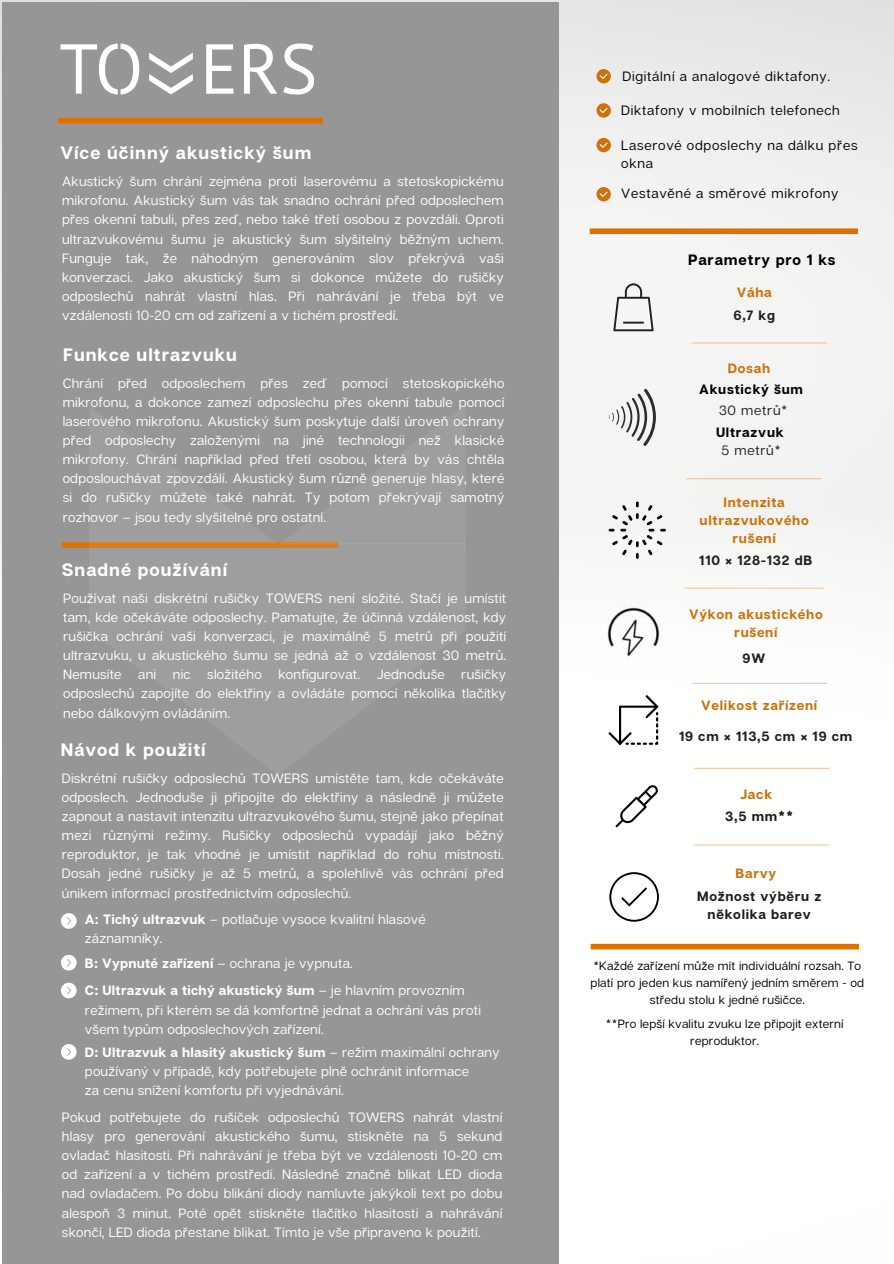
<style>
.page{position:relative;width:894px;height:1264px;background:#fff}
.page>*{position:absolute;margin:0;border:0;box-sizing:border-box;transform-origin:0 0}
.t1{font:700 18px "Articulat CF";letter-spacing:.055em;color:#fff}
.t2{font:700 15px "Articulat CF";letter-spacing:.055em;color:#000}
.t3{font:13.5px/19.2px "Articulat CF";letter-spacing:.02em;color:#fff;text-align:justify}
.t4{font:13.5px/18px "Articulat CF";letter-spacing:.055em;color:#000}
.t5{font:700 13.5px/18px "Articulat CF";letter-spacing:.055em;color:#cf700c;text-align:center}
.t6{font:700 13.5px/27.6px "Articulat CF";letter-spacing:.02em;color:#fff}
.t7{font:700 13.5px/18px "Articulat CF";letter-spacing:.055em;color:#211e1b;text-align:center}
.t8{font:700 13.5px "Articulat CF";letter-spacing:.055em;color:#000}
.t9{font:13.5px "Articulat CF";letter-spacing:.055em;color:#211e1b}
.t10{font:12px/17px "Articulat CF";letter-spacing:.02em;color:#000;text-align:center}
.s1{font-weight:700}
.s2{font-weight:400}
</style>
<div class="page">
<img style="left:0;top:0;width:893px;height:1263px">
<div style="left:3px;top:3px;width:555px;height:1260px;background:#969696"></div>
<div style="left:58px;top:118px;width:265px;height:5px;background:#dd7000"></div>
<div style="left:62px;top:542px;width:276px;height:6px;background:#dd7000"></div>
<svg style="left:89px;top:542px;width:377px;height:2px"></svg>
<div style="left:89px;top:543px;width:376px;height:87px;background:#9e9e9e"></div>
<svg style="left:206px;top:44px;width:27px;height:50px"></svg>
<svg style="left:283px;top:43px;width:30px;height:51px"></svg>
<svg style="left:149px;top:53px;width:44px;height:41px"></svg>
<svg style="left:244px;top:44px;width:33px;height:50px"></svg>
<svg style="left:60px;top:44px;width:79px;height:50px"></svg>
<div style="left:589px;top:228px;width:268px;height:6px;background:#dd7000"></div>
<div style="left:596px;top:138px;width:14px;height:14px;background:#cf700c;border-radius:50%"></div>
<svg style="left:599px;top:142px;width:8px;height:6px"></svg>
<div style="left:596px;top:103px;width:14px;height:15px;background:#cf700c;border-radius:50%"></div>
<svg style="left:599px;top:108px;width:8px;height:5px"></svg>
<div style="left:596px;top:187px;width:14px;height:14px;background:#cf700c;border-radius:50%"></div>
<svg style="left:599px;top:191px;width:8px;height:6px"></svg>
<div style="left:596px;top:69px;width:14px;height:14px;background:#cf700c;border-radius:50%"></div>
<svg style="left:599px;top:74px;width:8px;height:5px"></svg>
<hr style="left:684px;top:587px;width:139px;height:1px;background:#dd7000">
<svg style="left:608px;top:389px;width:47px;height:57px"></svg>
<svg style="left:608px;top:501px;width:57px;height:58px"></svg>
<svg style="left:608px;top:695px;width:50px;height:49px"></svg>
<hr style="left:691px;top:682px;width:135px;height:2px;background:#dd7000">
<hr style="left:686px;top:478px;width:135px;height:1px;background:#dd7000">
<img style="left:601px;top:600px;width:64px;height:64px">
<div style="left:590px;top:943px;width:268px;height:6px;background:#dd7000"></div>
<svg style="left:615px;top:784px;width:43px;height:43px"></svg>
<hr style="left:693px;top:767px;width:135px;height:2px;background:#dd7000">
<svg style="left:609px;top:872px;width:49px;height:49px"></svg>
<hr style="left:693px;top:844px;width:135px;height:1px;background:#dd7000">
<hr style="left:691px;top:342px;width:135px;height:1px;background:#dd7000">
<svg style="left:613px;top:283px;width:40px;height:48px"></svg>
<svg style="left:61px;top:913px;width:16px;height:15px"></svg>
<svg style="left:61px;top:954px;width:16px;height:16px"></svg>
<svg style="left:61px;top:982px;width:16px;height:16px"></svg>
<svg style="left:61px;top:1044px;width:16px;height:15px"></svg>
<h1 class="t1" style="left:60px;top:142px;width:252px">Více účinný akustický šum</h1>
<p class="t3" style="left:62px;top:172px;width:443px">Akustický šum chrání zejména proti laserovému a stetoskopickému mikrofonu. Akustický šum vás tak snadno ochrání před odposlechem přes okenní tabuli, přes zeď, nebo také třetí osobou z povzdáli. Oproti ultrazvukovému šumu je akustický šum slyšitelný běžným uchem.<br>Funguje tak, že náhodným generováním slov překrývá vaši konverzaci. Jako akustický šum si dokonce můžete do rušičky odposlechů nahrát vlastní hlas. Při nahrávání je třeba být ve vzdálenosti 10-20 cm od zařízení a v tichém prostředí.</p>
<h1 class="t1" style="left:63px;top:343px;width:175px">Funkce ultrazvuku</h1>
<p class="t3" style="left:63px;top:373px;width:443px">Chrání před odposlechem přes zeď pomocí stetoskopického mikrofonu, a dokonce zamezí odposlechu přes okenní tabule pomocí laserového mikrofonu. Akustický šum poskytuje další úroveň ochrany před odposlechy založenými na jiné technologii než klasické mikrofony. Chrání například před třetí osobou, která by vás chtěla odposlouchávat zpovzdálí. Akustický šum různě generuje hlasy, které si do rušičky můžete také nahrát. Ty potom překrývají samotný rozhovor – jsou tedy slyšitelné pro ostatní.</p>
<h1 class="t1" style="left:62px;top:558px;width:167px">Snadné používání</h1>
<p class="t3" style="left:63px;top:589px;width:444px">Používat naši diskrétní rušičky TOWERS není složité. Stačí je umístit tam, kde očekáváte odposlechy. Pamatujte, že účinná vzdálenost, kdy rušička ochrání vaši konverzaci, je maximálně 5 metrů při použití ultrazvuku, u akustického šumu se jedná až o vzdálenost 30 metrů.<br>Nemusíte ani nic složitého konfigurovat. Jednoduše rušičky odposlechů zapojíte do elektřiny a ovládáte pomocí několika tlačítky nebo dálkovým ovládáním.</p>
<h1 class="t1" style="left:61px;top:738px;width:146px">Návod k použití</h1>
<p class="t3" style="left:62px;top:768px;width:443px">Diskrétní rušičky odposlechů TOWERS umístěte tam, kde očekáváte odposlech. Jednoduše ji připojíte do elektřiny a následně ji můžete zapnout a nastavit intenzitu ultrazvukového šumu, stejně jako přepínat mezi různými režimy. Rušičky odposlechů vypadájí jako běžný reproduktor, je tak vhodné je umístit například do rohu místnosti.<br>Dosah jedné rušičky je až 5 metrů, a spolehlivě vás ochrání před únikem informací prostřednictvím odposlechů.</p>
<p class="t3" style="left:85px;top:910px;width:342px"><span class="s1">A: Tichý ultrazvuk</span> – potlačuje vysoce kvalitní hlasové záznamníky.</p>
<p class="t6" style="left:85px;top:950px;width:381px">B: Vypnuté zařízení <span class="s2">– ochrana je vypnuta.<br></span>C: Ultrazvuk a tichý akustický šum <span class="s2">– je hlavním provozním</span></p>
<p class="t3" style="left:85px;top:1000px;width:397px">režimem, při kterém se dá komfortně jednat a ochrání vás proti všem typům odposlechových zařízení.</p>
<p class="t3" style="left:85px;top:1042px;width:416px;text-align:left"><span class="s1">D: Ultrazvuk a hlasitý akustický šum</span> – režim maximální ochrany používaný v případě, kdy potřebujete plně ochránit informace<br>za cenu snížení komfortu při vyjednávání.</p>
<p class="t3" style="left:62px;top:1107px;width:442px">Pokud potřebujete do rušiček odposlechů TOWERS nahrát vlastní hlasy pro generování akustického šumu, stiskněte na 5 sekund ovladač hlasitosti. Při nahrávání je třeba být ve vzdálenosti 10-20 cm od zařízení a v tichém prostředí. Následně značně blikat LED dioda nad ovladačem. Po dobu blikání diody namluvte jakýkoli text po dobu alespoň 3 minut. Poté opět stiskněte tlačítko hlasitosti a nahrávání skončí, LED dioda přestane blikat. Tímto je vše připraveno k použití.</p>
<p class="t4" style="left:622px;top:68px;width:209px">Digitální a analogové diktafony.</p>
<p class="t4" style="left:621px;top:101px;width:220px">Diktafony v mobilních telefonech</p>
<p class="t4" style="left:621px;top:137px;width:238px">Laserové odposlechy na dálku přes okna</p>
<p class="t4" style="left:621px;top:185px;width:219px">Vestavěné a směrové mikrofony</p>
<p class="t2" style="left:688px;top:251px;width:149px">Parametry pro 1 ks</p>
<p class="t5" style="left:736px;top:284px;width:37px">Váha</p>
<p class="t7" style="left:733px;top:307px;width:43px">6,7 kg</p>
<p class="t5" style="left:727px;top:360px;width:44px">Dosah</p>
<p class="t8" style="left:699px;top:381px;width:105px">Akustický šum</p>
<p class="t8" style="left:715px;top:424px;width:69px">Ultrazvuk</p>
<p class="t9" style="left:718px;top:402px;width:70px">30 metrů*</p>
<p class="t9" style="left:721px;top:442px;width:61px">5 metrů*</p>
<p class="t5" style="left:699px;top:494px;width:111px">Intenzita ultrazvukového rušení</p>
<p class="t7" style="left:699px;top:552px;width:115px">110 × 128-132 dB</p>
<p class="t5" style="left:688px;top:606px;width:135px">Výkon akustického rušení</p>
<p class="t7" style="left:742px;top:649px;width:24px">9W</p>
<p class="t5" style="left:701px;top:697px;width:118px">Velikost zařízení</p>
<p class="t7" style="left:679px;top:728px;width:175px">19 cm × 113,5 cm × 19 cm</p>
<p class="t5" style="left:740px;top:785px;width:34px">Jack</p>
<p class="t7" style="left:725px;top:808px;width:69px">3,5 mm**</p>
<p class="t5" style="left:735px;top:865px;width:42px">Barvy</p>
<p class="t7" style="left:697px;top:888px;width:125px">Možnost výběru z několika barev</p>
<p class="t10" style="left:590px;top:957px;width:275px">*Každé zařízení může mít individuální rozsah. To platí pro jeden kus namířený jedním směrem - od středu stolu k jedné rušičce.</p>
<p class="t10" style="left:605px;top:1015px;width:239px">**Pro lepší kvalitu zvuku lze připojit externí reproduktor.</p>
</div>
